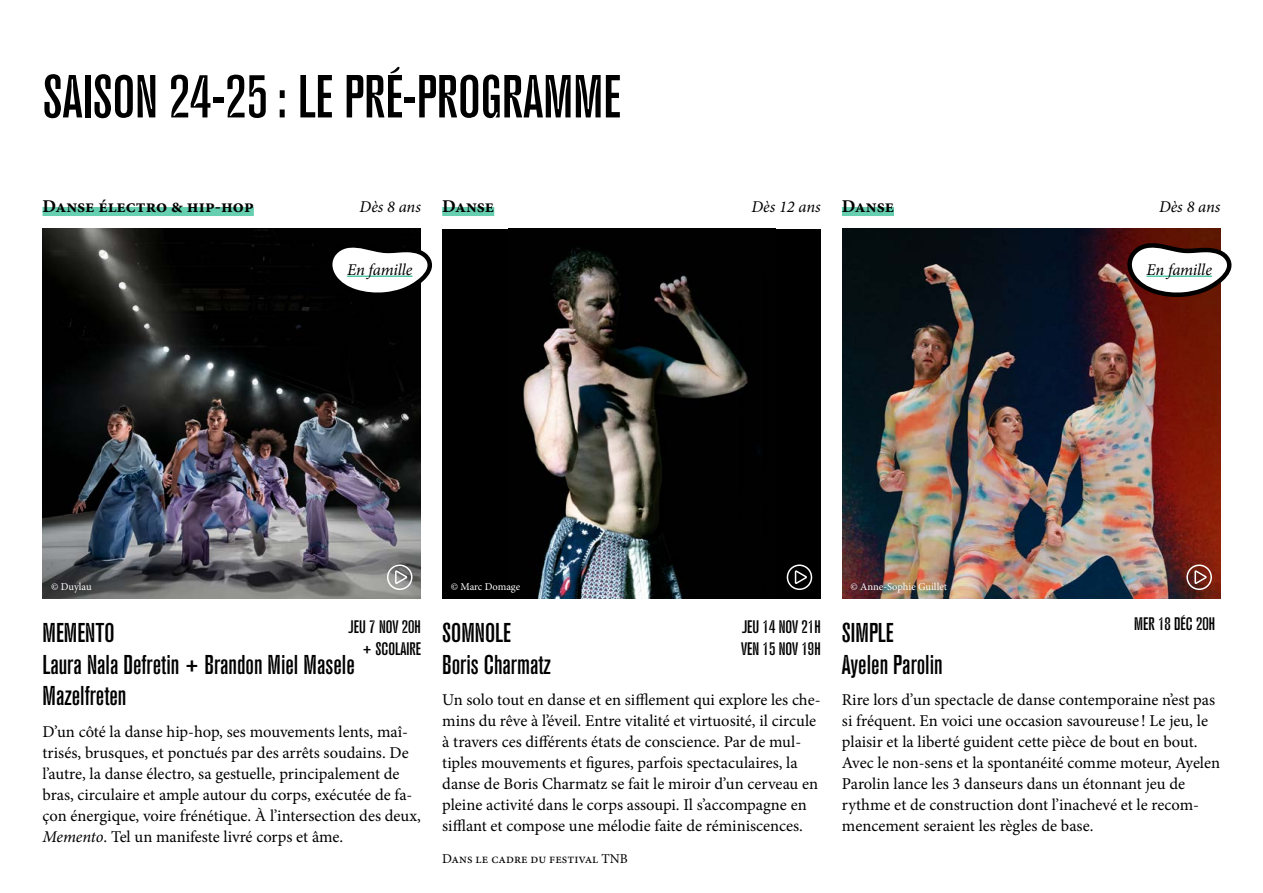
<style>
.page{position:relative;width:1263px;height:893px;background:#fff}
.page>*{position:absolute;margin:0;border:0;box-sizing:border-box;transform-origin:0 0}
.t1{font:60.15px "Triangle A2";color:#000}
.t2{font:27px/31.5px "Triangle A2";color:#000}
.t3{font:18px/21.6px "Triangle A2";color:#000;text-align:right}
.t4{font:700 18px "Minion Pro";color:#000}
.t5{font:16.5px/21px "Minion Pro";color:#000}
.t6{font:italic 16.5px "Minion Pro";letter-spacing:-.01em;color:#000}
.t7{font:13.5px "Minion Pro";color:#000}
.t8{font:10.5px "Minion Pro";color:#fff}
.s1{font-weight:700;font-style:normal;font-size:18px}
.s2{font-style:italic}
</style>
<div class="page">
<img style="left:43px;top:229px;width:378px;height:369px">
<div style="left:442px;top:229px;width:379px;height:369px;background:#000"></div>
<img style="left:523px;top:248px;width:237px;height:350px">
<img style="left:842px;top:229px;width:378px;height:369px">
<div style="left:43px;top:207px;width:211px;height:9px;background:#66cfb0"></div>
<div style="left:442px;top:207px;width:52px;height:9px;background:#66cfb0"></div>
<div style="left:842px;top:207px;width:52px;height:9px;background:#66cfb0"></div>
<svg style="left:1125px;top:243px;width:107px;height:57px"></svg>
<hr style="left:1146px;top:276px;width:66px;height:1px;background:#00af7c">
<svg style="left:330px;top:243px;width:102px;height:57px"></svg>
<hr style="left:347px;top:276px;width:65px;height:1px;background:#00af7c">
<svg style="left:387px;top:564px;width:25px;height:26px"></svg>
<svg style="left:1186px;top:564px;width:26px;height:26px"></svg>
<svg style="left:787px;top:564px;width:25px;height:26px"></svg>
<h1 class="t1" style="left:43px;top:63px;width:580px">SAISON 24-25: LE PRÉ-PROGRAMME</h1>
<p class="t4" style="left:43px;top:193px;width:213px">Danse électro &amp; hip-hop</p>
<p class="t6" style="left:360px;top:195px;width:136px">Dès 8 ans <span class="s1">Danse</span></p>
<p class="t6" style="left:751px;top:195px;width:144px">Dès 12 ans <span class="s1">Danse</span></p>
<p class="t6" style="left:1159px;top:195px;width:63px">Dès 8 ans</p>
<p class="t6" style="left:347px;top:258px;width:67px">En famille</p>
<p class="t6" style="left:1146px;top:258px;width:67px">En famille</p>
<p class="t8" style="left:51px;top:580px;width:42px">© Duylau</p>
<p class="t8" style="left:451px;top:580px;width:71px">© Marc Domage</p>
<p class="t8" style="left:850px;top:580px;width:98px">© Anne-Sophie Guillet</p>
<p class="t3" style="left:349px;top:616px;width:74px">JEU 7 NOV 20H + SCOLAIRE</p>
<p class="t3" style="left:741px;top:616px;width:81px;text-align:left">JEU 14 NOV 21H<br>VEN 15 NOV 19H</p>
<p class="t3" style="left:1134px;top:613px;width:82px">MER 18 DÉC 20H</p>
<h2 class="t2" style="left:442px;top:617px;width:110px">SOMNOLE<br>Boris Charmatz</h2>
<p class="t5" style="left:442px;top:689px;width:380px">Un solo tout en danse et en sifflement qui explore les che&shy;mins du rêve à l’éveil. Entre vitalité et virtuosité, il circule à travers ces différents états de conscience. Par de mul&shy;tiples mouvements et figures, parfois spectaculaires, la danse de Boris Charmatz se fait le miroir d’un cerveau en pleine activité dans le corps assoupi. Il s’accompagne en sifflant et compose une mélodie faite de réminiscences.</p>
<p class="t7" style="left:442px;top:849px;width:187px">Dans le cadre du festival TNB</p>
<h2 class="t2" style="left:842px;top:617px;width:102px">SIMPLE<br>Ayelen Parolin</h2>
<p class="t5" style="left:842px;top:689px;width:380px">Rire lors d’un spectacle de danse contemporaine n’est pas si fréquent. En voici une occasion savoureuse ! Le jeu, le plaisir et la liberté guident cette pièce de bout en bout.<br>Avec le non-sens et la spontanéité comme moteur, Ayelen Parolin lance les 3 danseurs dans un étonnant jeu de rythme et de construction dont l’inachevé et le recom&shy;mencement seraient les règles de base.</p>
<h2 class="t2" style="left:43px;top:617px;width:314px">MEMENTO<br>Laura Nala Defretin + Brandon Miel Masele<br>Mazelfreten</h2>
<p class="t5" style="left:43px;top:721px;width:380px">D’un côté la danse hip-hop, ses mouvements lents, maî&shy;trisés, brusques, et ponctués par des arrêts soudains. De l’autre, la danse électro, sa gestuelle, principalement de bras, circulaire et ample autour du corps, exécutée de fa&shy;çon énergique, voire frénétique. À l’intersection des deux, <span class="s2">Memento</span>. Tel un manifeste livré corps et âme.</p>
</div>
